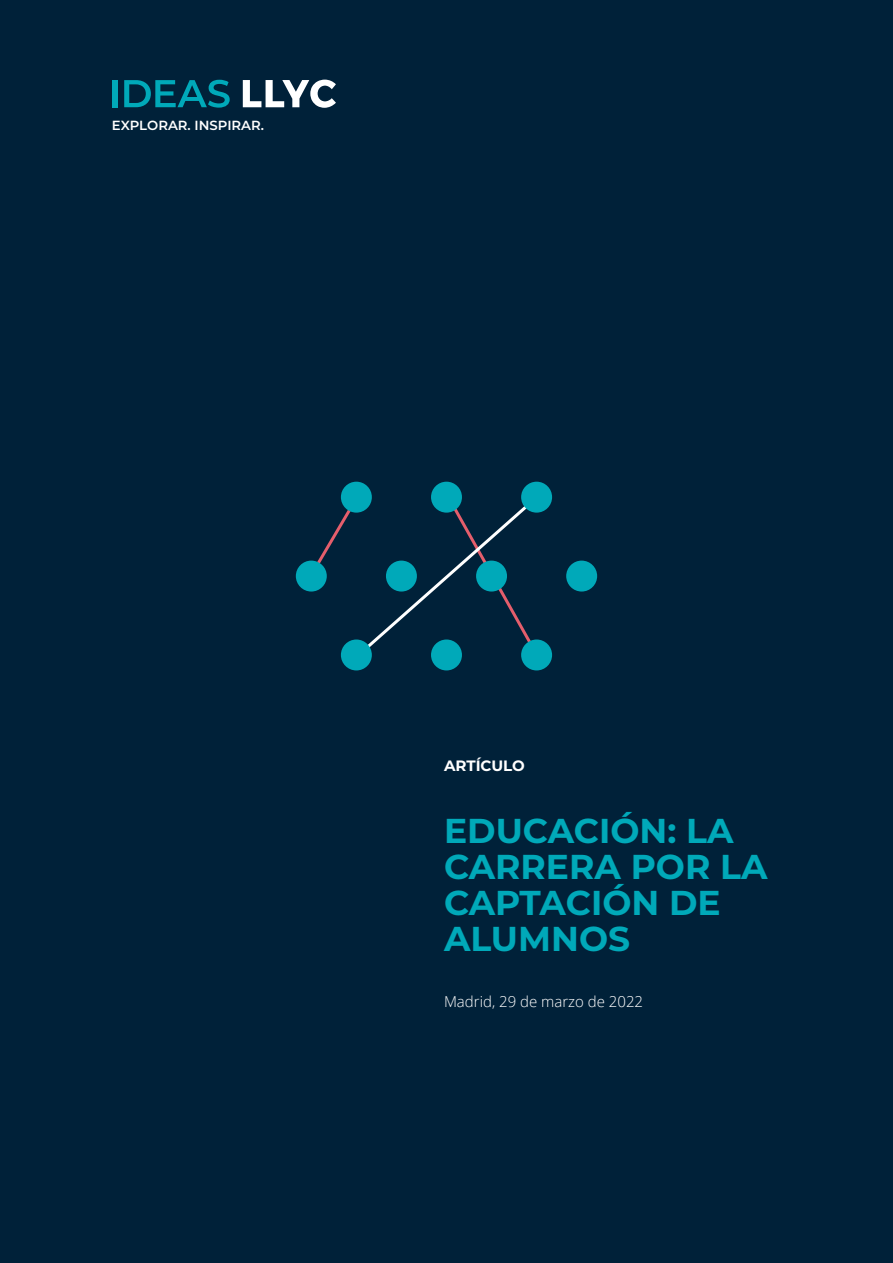
<style>
.page{position:relative;width:893px;height:1263px;background:#002139}
.page>*{position:absolute;margin:0;border:0;box-sizing:border-box;transform-origin:0 0}
.t1{font:700 34.5px/36px "Montserrat";color:#00a9b9}
.t2{font:300 15px "Open Sans";color:#fff}
.t3{font:700 15px "Montserrat";color:#fff}
.t4{font:600 13.2px "Montserrat";color:#fff}
</style>
<div class="page">
<svg style="left:112px;top:79px;width:118px;height:29px"></svg>
<svg style="left:243px;top:80px;width:93px;height:28px"></svg>
<svg style="left:306px;top:492px;width:235px;height:169px"></svg>
<div style="left:296px;top:561px;width:31px;height:30px;background:#00a9b9;border-radius:50%"></div>
<div style="left:341px;top:482px;width:31px;height:31px;background:#00a9b9;border-radius:50%"></div>
<div style="left:386px;top:561px;width:31px;height:30px;background:#00a9b9;border-radius:50%"></div>
<div style="left:431px;top:482px;width:31px;height:31px;background:#00a9b9;border-radius:50%"></div>
<div style="left:476px;top:561px;width:31px;height:30px;background:#00a9b9;border-radius:50%"></div>
<div style="left:521px;top:482px;width:31px;height:31px;background:#00a9b9;border-radius:50%"></div>
<div style="left:566px;top:561px;width:31px;height:30px;background:#00a9b9;border-radius:50%"></div>
<div style="left:341px;top:639px;width:31px;height:31px;background:#00a9b9;border-radius:50%"></div>
<div style="left:431px;top:639px;width:31px;height:31px;background:#00a9b9;border-radius:50%"></div>
<div style="left:521px;top:639px;width:31px;height:31px;background:#00a9b9;border-radius:50%"></div>
<p class="t4" style="left:112px;top:116px;width:154px">EXPLORAR. INSPIRAR.</p>
<p class="t3" style="left:444px;top:754px;width:82px">ARTÍCULO</p>
<p class="t1" style="left:444px;top:811px;width:325px">EDUCACIÓN: LA<br>CARRERA POR LA<br>CAPTACIÓN DE<br>ALUMNOS</p>
<p class="t2" style="left:444px;top:991px;width:201px">Madrid, 29 de marzo de 2022</p>
</div>
